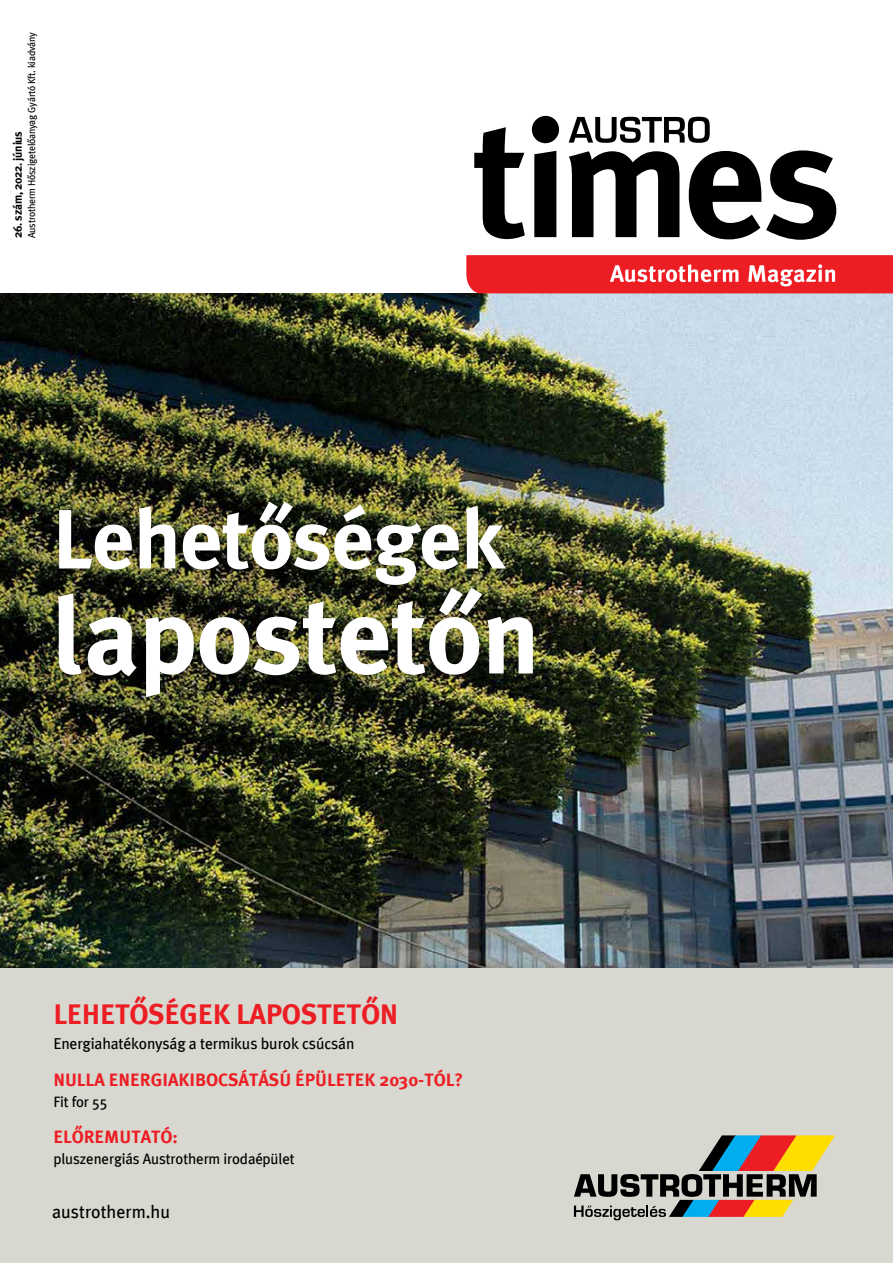
<style>
.page{position:relative;width:893px;height:1263px;background:#fff}
.page>*{position:absolute;margin:0;border:0;box-sizing:border-box;transform-origin:0 0}
.t1{font:108px "Meta Plus Bold magyar";letter-spacing:-.01em;color:#fff}
.t2{font:84px "Meta Plus Bold magyar";letter-spacing:-.01em;color:#fff}
.t3{font:28.5px "Meta Plus Bold magyar";letter-spacing:-.01em;color:#ed1d24}
.t4{font:18px "Meta Plus Bold magyar";color:#ed1d24}
.t5{font:18px "Meta Plus Book magyar";color:#000}
.t6{font:15.75px "Meta Plus Book magyar";letter-spacing:-.01em;color:#000}
.t7{font:15px "Meta Plus Book magyar";letter-spacing:-.01em;color:#000}
.t8{font:12px "Meta Plus Bold magyar";letter-spacing:-.02em;color:#000}
.t9{font:10.2px "Meta Plus Book magyar";letter-spacing:-.02em;color:#000}
</style>
<div class="page">
<div style="left:0;top:932px;width:893px;height:331px;background:#d8d8d0"></div>
<img style="left:0;top:293px;width:893px;height:675px">
<svg style="left:474px;top:127px;width:51px;height:112px"></svg>
<svg style="left:532px;top:116px;width:27px;height:121px"></svg>
<svg style="left:569px;top:151px;width:110px;height:86px"></svg>
<svg style="left:689px;top:150px;width:147px;height:90px"></svg>
<svg style="left:569px;top:117px;width:141px;height:26px"></svg>
<svg style="left:466px;top:255px;width:427px;height:38px;background:#ee353b"></svg>
<svg style="left:574px;top:1135px;width:261px;height:85px"></svg>
<p class="t9" style="left:25px;top:238px;width:207px;rotate:-90deg">Austrotherm Hőszigetelőanyag Gyártó Kft. kiadvány</p>
<p class="t8" style="left:10px;top:238px;width:109px;rotate:-90deg">26. szám, 2022. június</p>
<h2 class="t2" style="left:52px;top:485px;width:453px">Lehetőségek</h2>
<h1 class="t1" style="left:52px;top:566px;width:490px">lapostetőn</h1>
<h3 class="t3" style="left:53px;top:995px;width:346px">LEHETŐSÉGEK LAPOSTETŐN</h3>
<p class="t6" style="left:53px;top:1034px;width:303px">Energiahatékonyság a termikus burok csúcsán</p>
<p class="t4" style="left:53px;top:1068px;width:411px">NULLA ENERGIAKIBOCSÁTÁSÚ ÉPÜLETEK 2030-TÓL?</p>
<p class="t7" style="left:53px;top:1092px;width:56px">Fit for 55</p>
<p class="t4" style="left:53px;top:1126px;width:126px">ELŐREMUTATÓ:</p>
<p class="t7" style="left:53px;top:1150px;width:243px">pluszenergiás Austrotherm irodaépület</p>
<p class="t5" style="left:52px;top:1201px;width:120px">austrotherm.hu</p>
</div>
